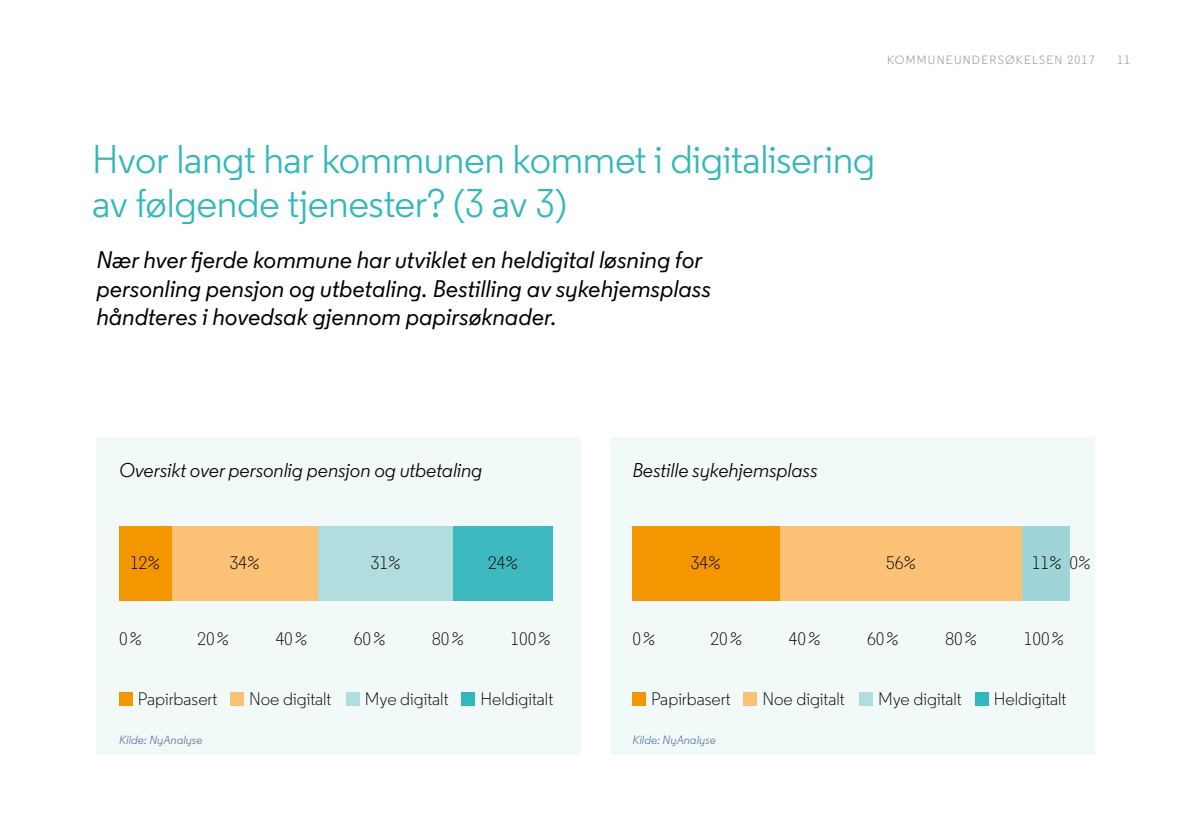
<style>
.page{position:relative;width:1191px;height:840px;background:#fff}
.page>*{position:absolute;margin:0;border:0;box-sizing:border-box;transform-origin:0 0}
.Heading___36p{font:40px/44px "Regular PRO";letter-spacing:-.01em;color:#31b7bc}
.Ny_Highlight_Data{font:italic 500 24px/28.8px "Regular PRO";color:#000}
.Ny_Question{font:italic 20px "Regular PRO";letter-spacing:-.005em;color:#000}
.Ny_Legend{font:300 18px "Regular PRO";color:#000}
.Ny_Data_Series{font:300 18px "Regular PRO";color:#000}
.New_Data_Value{font:300 18px "Regular PRO";color:#000}
.Info_text___aqua{font:italic 12px "Regular PRO";color:#59769b}
.t1{font:12px "Regular PRO";letter-spacing:.1em;color:#9d9d9c}
</style>
<div class="page">
<div style="left:609px;top:437px;width:485px;height:317px;background:#f1f9f9"></div>
<div style="left:96px;top:437px;width:485px;height:317px;background:#f1f9f9"></div>
<div style="left:171px;top:526px;width:148px;height:75px;background:#fbc276"></div>
<div style="left:632px;top:526px;width:147px;height:75px;background:#f49600"></div>
<div style="left:779px;top:526px;width:243px;height:75px;background:#fbc276"></div>
<div style="left:119px;top:692px;width:13px;height:13px;background:#f49600"></div>
<div style="left:230px;top:692px;width:13px;height:13px;background:#fbc276"></div>
<div style="left:346px;top:692px;width:13px;height:13px;background:#b2dddf"></div>
<div style="left:462px;top:692px;width:13px;height:13px;background:#31b7bc"></div>
<div style="left:632px;top:692px;width:13px;height:13px;background:#f49600"></div>
<div style="left:744px;top:692px;width:13px;height:13px;background:#fbc276"></div>
<div style="left:859px;top:692px;width:13px;height:13px;background:#b2dddf"></div>
<div style="left:975px;top:692px;width:13px;height:13px;background:#31b7bc"></div>
<div style="left:119px;top:526px;width:52px;height:75px;background:#f49600"></div>
<div style="left:319px;top:526px;width:134px;height:75px;background:#b2dddf"></div>
<div style="left:453px;top:526px;width:100px;height:75px;background:#3eb9bf"></div>
<div style="left:1023px;top:526px;width:47px;height:75px;background:#9fd5d8"></div>
<p class="t1" style="left:887px;top:53px;width:209px">KOMMUNEUNDERSØKELSEN 2017</p>
<p class="t1" style="left:1117px;top:53px;width:14px">11</p>
<p class="Heading___36p" style="left:92px;top:137px;width:785px">Hvor langt har kommunen kommet i digitalisering av følgende tjenester? (3 av 3)</p>
<p class="Ny_Highlight_Data" style="left:96px;top:245px;width:616px">Nær hver fjerde kommune har utviklet en heldigital løsning for personling pensjon og utbetaling. Bestilling av sykehjemsplass håndteres i hovedsak gjennom papirsøknader.</p>
<p class="Ny_Question" style="left:119px;top:457px;width:365px">Oversikt over personlig pensjon og utbetaling</p>
<p class="Ny_Question" style="left:632px;top:457px;width:187px">Bestille sykehjemsplass</p>
<p class="New_Data_Value" style="left:130px;top:551px;width:31px">12%</p>
<p class="New_Data_Value" style="left:230px;top:551px;width:31px">34%</p>
<p class="New_Data_Value" style="left:371px;top:551px;width:31px">31%</p>
<p class="New_Data_Value" style="left:488px;top:551px;width:31px">24%</p>
<p class="New_Data_Value" style="left:1031px;top:551px;width:60px">11% 0%</p>
<p class="New_Data_Value" style="left:691px;top:551px;width:31px">34%</p>
<p class="New_Data_Value" style="left:886px;top:551px;width:31px">56%</p>
<p class="Ny_Data_Series" style="left:119px;top:628px;width:25px">0 %</p>
<p class="Ny_Data_Series" style="left:197px;top:628px;width:33px">20 %</p>
<p class="Ny_Data_Series" style="left:276px;top:628px;width:33px">40 %</p>
<p class="Ny_Data_Series" style="left:354px;top:628px;width:33px">60 %</p>
<p class="Ny_Data_Series" style="left:432px;top:628px;width:33px">80 %</p>
<p class="Ny_Data_Series" style="left:510px;top:628px;width:42px">100 %</p>
<p class="Ny_Data_Series" style="left:632px;top:628px;width:25px">0 %</p>
<p class="Ny_Data_Series" style="left:710px;top:628px;width:33px">20 %</p>
<p class="Ny_Data_Series" style="left:789px;top:628px;width:33px">40 %</p>
<p class="Ny_Data_Series" style="left:867px;top:628px;width:33px">60 %</p>
<p class="Ny_Data_Series" style="left:945px;top:628px;width:33px">80 %</p>
<p class="Ny_Data_Series" style="left:1023px;top:628px;width:42px">100 %</p>
<p class="Ny_Legend" style="left:138px;top:687px;width:81px">Papirbasert</p>
<p class="Ny_Legend" style="left:249px;top:687px;width:84px">Noe digitalt</p>
<p class="Ny_Legend" style="left:365px;top:687px;width:85px">Mye digitalt</p>
<p class="Ny_Legend" style="left:480px;top:687px;width:74px">Heldigitalt</p>
<p class="Ny_Legend" style="left:651px;top:687px;width:81px">Papirbasert</p>
<p class="Ny_Legend" style="left:762px;top:687px;width:84px">Noe digitalt</p>
<p class="Ny_Legend" style="left:878px;top:687px;width:85px">Mye digitalt</p>
<p class="Ny_Legend" style="left:994px;top:687px;width:74px">Heldigitalt</p>
<p class="Info_text___aqua" style="left:119px;top:731px;width:85px">Kilde: NyAnalyse</p>
<p class="Info_text___aqua" style="left:632px;top:731px;width:85px">Kilde: NyAnalyse</p>
</div>
